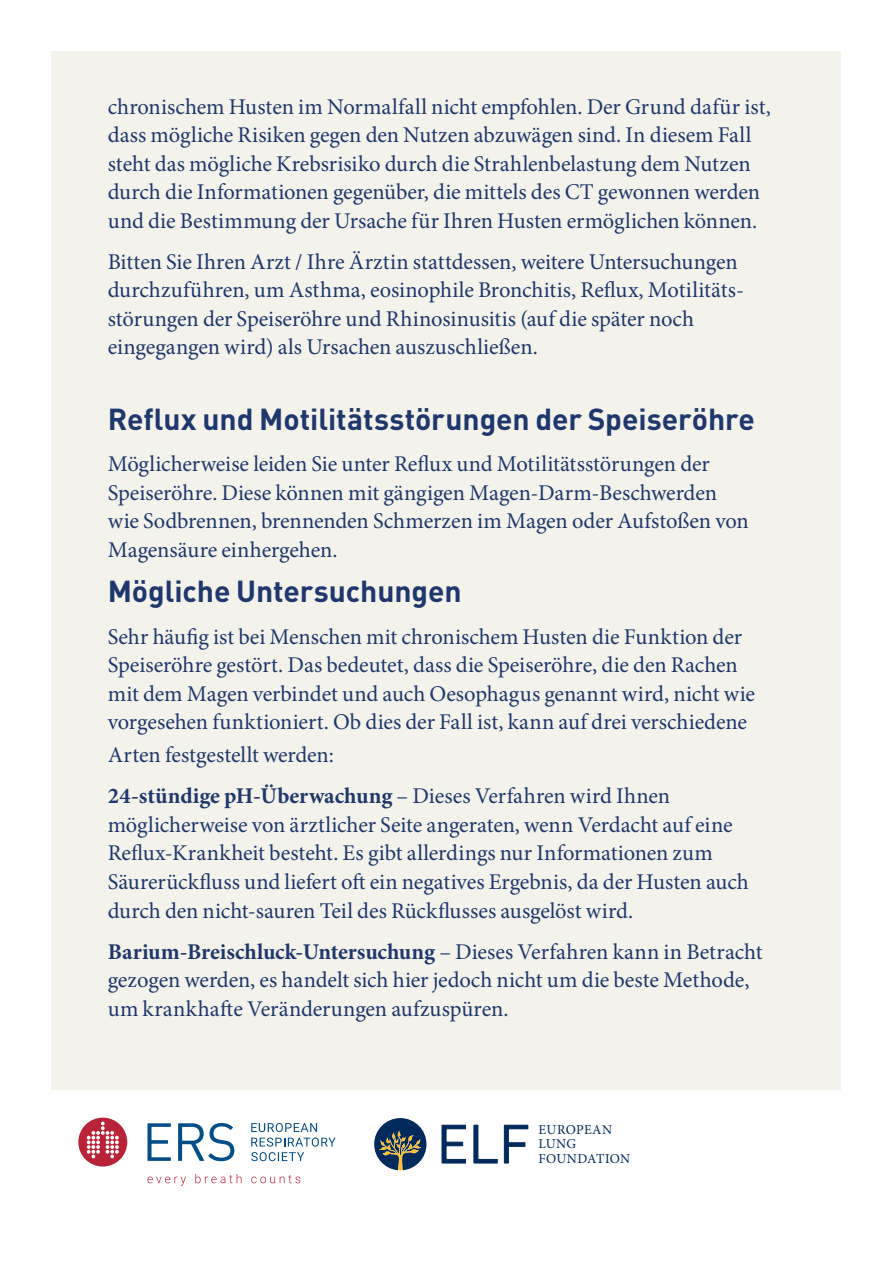
<style>
.page{position:relative;width:893px;height:1263px;background:#fff}
.page>*{position:absolute;margin:0;border:0;box-sizing:border-box;transform-origin:0 0}
.t1{font:700 30px "DIN Pro";letter-spacing:-.005em;color:#1e376d}
.t2{font:22.5px/28.5px "Minion Pro";letter-spacing:-.005em;color:#1e376d}
.t3{font:13.5px/14.7px "Minion Pro";letter-spacing:.025em;color:#00295c}
.s1{font-weight:700}
</style>
<div class="page">
<div style="left:52px;top:52px;width:789px;height:1038px;background:#f3f3eb"></div>
<div style="left:78px;top:1117px;width:49px;height:49px;background:#b82337;border-radius:24px"></div>
<svg style="left:87px;top:1121px;width:32px;height:37px"></svg>
<svg style="left:147px;top:1123px;width:24px;height:38px"></svg>
<svg style="left:178px;top:1123px;width:56px;height:38px"></svg>
<svg style="left:147px;top:1176px;width:39px;height:10px"></svg>
<svg style="left:195px;top:1174px;width:46px;height:9px"></svg>
<svg style="left:251px;top:1175px;width:49px;height:8px"></svg>
<svg style="left:251px;top:1123px;width:85px;height:39px"></svg>
<svg style="left:441px;top:1124px;width:25px;height:40px"></svg>
<svg style="left:473px;top:1124px;width:25px;height:40px"></svg>
<svg style="left:504px;top:1124px;width:24px;height:40px"></svg>
<svg style="left:374px;top:1118px;width:52px;height:52px"></svg>
<p class="t2" style="left:108px;top:92px;width:665px">chronischem Husten im Normalfall nicht empfohlen. Der Grund dafür ist, dass mögliche Risiken gegen den Nutzen abzuwägen sind. In diesem Fall steht das mögliche Krebsrisiko durch die Strahlenbelastung dem Nutzen durch die Informationen gegenüber, die mittels des CT gewonnen werden und die Bestimmung der Ursache für Ihren Husten ermöglichen können.</p>
<p class="t2" style="left:108px;top:247px;width:638px">Bitten Sie Ihren Arzt / Ihre Ärztin stattdessen, weitere Untersuchungen durchzuführen, um Asthma, eosinophile Bronchitis, Reflux, Motilitäts&shy;störungen der Speiseröhre und Rhinosinusitis (auf die später noch eingegangen wird) als Ursachen auszuschließen.</p>
<h1 class="t1" style="left:108px;top:394px;width:649px">Reflux und Motilitätsstörungen der Speiseröhre</h1>
<p class="t2" style="left:108px;top:450px;width:643px">Möglicherweise leiden Sie unter Reflux und Motilitätsstörungen der Speiseröhre. Diese können mit gängigen Magen-Darm-Beschwerden wie Sodbrennen, brennenden Schmerzen im Magen oder Aufstoßen von Magensäure einhergehen.</p>
<h1 class="t1" style="left:108px;top:566px;width:355px">Mögliche Untersuchungen</h1>
<p class="t2" style="left:108px;top:622px;width:649px">Sehr häufig ist bei Menschen mit chronischem Husten die Funktion der Speiseröhre gestört. Das bedeutet, dass die Speiseröhre, die den Rachen mit dem Magen verbindet und auch Oesophagus genannt wird, nicht wie vorgesehen funktioniert. Ob dies der Fall ist, kann auf drei verschiedene</p>
<p class="t2" style="left:108px;top:734px;width:564px;line-height:41.2px">Arten festgestellt werden:<br><span class="s1">24-stündige pH-Überwachung</span> – Dieses Verfahren wird Ihnen</p>
<p class="t2" style="left:108px;top:811px;width:643px">möglicherweise von ärztlicher Seite angeraten, wenn Verdacht auf eine Reflux-Krankheit besteht. Es gibt allerdings nur Informationen zum Säurerückfluss und liefert oft ein negatives Ergebnis, da der Husten auch durch den nicht-sauren Teil des Rückflusses ausgelöst wird.</p>
<p class="t2" style="left:108px;top:937px;width:656px"><span class="s1">Barium-Breischluck-Untersuchung</span> – Dieses Verfahren kann in Betracht gezogen werden, es handelt sich hier jedoch nicht um die beste Methode, um krankhafte Veränderungen aufzuspüren.</p>
<p class="t3" style="left:538px;top:1122px;width:93px">EUROPEAN<br>LUNG<br>FOUNDATION</p>
</div>
